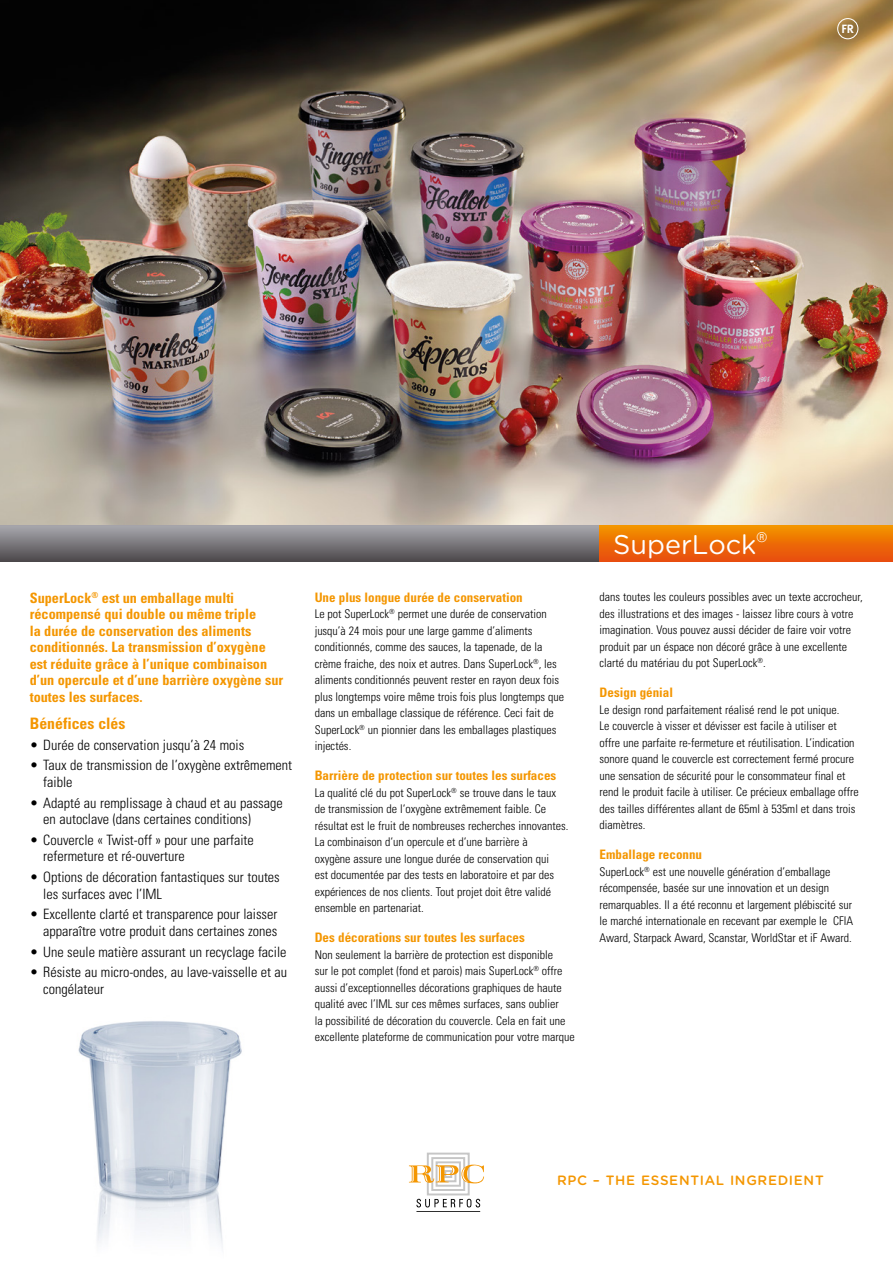
<style>
.page{position:relative;width:893px;height:1263px;background:#fff}
.page>*{position:absolute;margin:0;border:0;box-sizing:border-box;transform-origin:0 0}
.t1{font:27px "Gotham Rounded";color:#fff}
.t2{font:700 condensed 15.75px "Univers";color:#f49600}
.t3{font:300 condensed 14.25px/16.5px "Univers";color:#000}
.t4{font:700 condensed 14.25px/16.5px "Univers";color:#f49600}
.t5{font:500 13.5px "Gotham Rounded";letter-spacing:.05em;color:#f49600}
.t6{font:700 condensed 13.05px "Univers";color:#f49600}
.t7{font:300 condensed 12px/16.5px "Univers";color:#000}
.t8{font:700 12px "Meta OT";color:#fff}
</style>
<div class="page">
<img style="left:0;top:0;width:893px;height:526px">
<img style="left:78px;top:1021px;width:164px;height:224px">
<hr style="left:416px;top:1211px;width:64px;height:1px;background:#000">
<div style="left:427px;top:1152px;width:43px;height:43px;border:2px solid #c6c6c6"></div>
<div style="left:431px;top:1157px;width:34px;height:34px;border:2px solid #c6c6c6"></div>
<div style="left:436px;top:1161px;width:25px;height:26px;border:2px solid #c6c6c6"></div>
<svg style="left:409px;top:1165px;width:75px;height:19px"></svg>
<svg style="left:416px;top:1199px;width:64px;height:8px"></svg>
<svg style="left:0;top:526px;width:600px;height:35px;background:#7a787c"></svg>
<svg style="left:600px;top:526px;width:293px;height:35px;background:#ed6e05"></svg>
<div style="left:837px;top:18px;width:21px;height:21px;border:1px solid #fff;border-radius:50%"></div>
<p class="t8" style="left:841px;top:21px;width:14px">FR</p>
<p class="t4" style="left:30px;top:589px;width:255px">SuperLock<sup>®</sup> est un emballage multi récompensé qui double ou même triple<br>la durée de conservation des aliments conditionnés. La transmission d’oxygène est réduite grâce à l’unique combinaison d’un opercule et d’une barrière oxygène sur toutes les surfaces.</p>
<h2 class="t2" style="left:30px;top:714px;width:97px">Bénéfices clés</h2>
<p class="t3" style="left:30px;top:736px;width:216px">• Durée de conservation jusqu’à 24 mois</p>
<p class="t3" style="left:43px;top:757px;width:250px;text-indent:-13px">• Taux de transmission de l’oxygène extrêmement faible</p>
<p class="t3" style="left:43px;top:794px;width:241px;text-indent:-13px">• Adapté au remplissage à chaud et au passage en autoclave (dans certaines conditions)</p>
<p class="t3" style="left:43px;top:831px;width:212px;text-indent:-13px">• Couvercle « Twist-off » pour une parfaite refermeture et ré-ouverture</p>
<p class="t3" style="left:43px;top:869px;width:238px;text-indent:-13px">• Options de décoration fantastiques sur toutes les surfaces avec l’IML</p>
<p class="t3" style="left:30px;top:906px;width:249px;text-align:right">• Excellente clarté et transparence pour laisser apparaître votre produit dans certaines zones</p>
<p class="t3" style="left:30px;top:943px;width:258px">• Une seule matière assurant un recyclage facile</p>
<p class="t3" style="left:43px;top:964px;width:246px;text-indent:-13px">• Résiste au micro-ondes, au lave-vaisselle et au congélateur</p>
<p class="t6" style="left:315px;top:589px;width:210px">Une plus longue durée de conservation</p>
<p class="t7" style="left:315px;top:606px;width:251px">Le pot SuperLock<sup>®</sup> permet une durée de conservation jusqu’à 24 mois pour une large gamme d’aliments conditionnés, comme des sauces, la tapenade, de la crème fraiche, des noix et autres. Dans SuperLock<sup>®</sup>, les aliments conditionnés peuvent rester en rayon deux fois plus longtemps voire même trois fois plus longtemps que dans un emballage classique de référence. Ceci fait de SuperLock<sup>®</sup> un pionnier dans les emballages plastiques injectés.</p>
<p class="t6" style="left:315px;top:768px;width:243px">Barrière de protection sur toutes les surfaces</p>
<p class="t7" style="left:315px;top:784px;width:255px">La qualité clé du pot SuperLock<sup>®</sup> se trouve dans le taux de transmission de l‘oxygène extrêmement faible. Ce résultat est le fruit de nombreuses recherches innovantes.<br>La combinaison d‘un opercule et d‘une barrière à<br>oxygène assure une longue durée de conservation qui<br>est documentée par des tests en laboratoire et par des expériences de nos clients. Tout projet doit être validé ensemble en partenariat.</p>
<p class="t6" style="left:315px;top:930px;width:212px">Des décorations sur toutes les surfaces</p>
<p class="t7" style="left:315px;top:946px;width:262px">Non seulement la barrière de protection est disponible<br>sur le pot complet (fond et parois) mais SuperLock<sup>®</sup> offre aussi d’exceptionnelles décorations graphiques de haute qualité avec l’IML sur ces mêmes surfaces, sans oublier<br>la possibilité de décoration du couvercle. Cela en fait une excellente plateforme de communication pour votre marque</p>
<h1 class="t1" style="left:613px;top:526px;width:156px">SuperLock<sup>®</sup></h1>
<p class="t7" style="left:600px;top:588px;width:265px">dans toutes les couleurs possibles avec un texte accrocheur, des illustrations et des images - laissez libre cours à votre imagination. Vous pouvez aussi décider de faire voir votre produit par un éspace non décoré grâce à une excellente clarté du matériau du pot SuperLock<sup>®</sup>.</p>
<p class="t6" style="left:600px;top:684px;width:75px">Design génial</p>
<p class="t7" style="left:600px;top:701px;width:261px">Le design rond parfaitement réalisé rend le pot unique.<br>Le couvercle à visser et dévisser est facile à utiliser et offre une parfaite re-fermeture et réutilisation. L’indication sonore quand le couvercle est correctement fermé procure une sensation de sécurité pour le consommateur final et rend le produit facile à utiliser. Ce précieux emballage offre des tailles différentes allant de 65ml à 535ml et dans trois diamètres.</p>
<p class="t6" style="left:600px;top:846px;width:104px">Emballage reconnu</p>
<p class="t7" style="left:600px;top:863px;width:255px">SuperLock<sup>®</sup> est une nouvelle génération d’emballage récompensée, basée sur une innovation et un design remarquables. Il a été reconnu et largement plébiscité sur le marché internationale en recevant par exemple le CFIA Award, Starpack Award, Scanstar, WorldStar et iF Award.</p>
<p class="t5" style="left:557px;top:1171px;width:268px">RPC – THE ESSENTIAL INGREDIENT</p>
</div>
